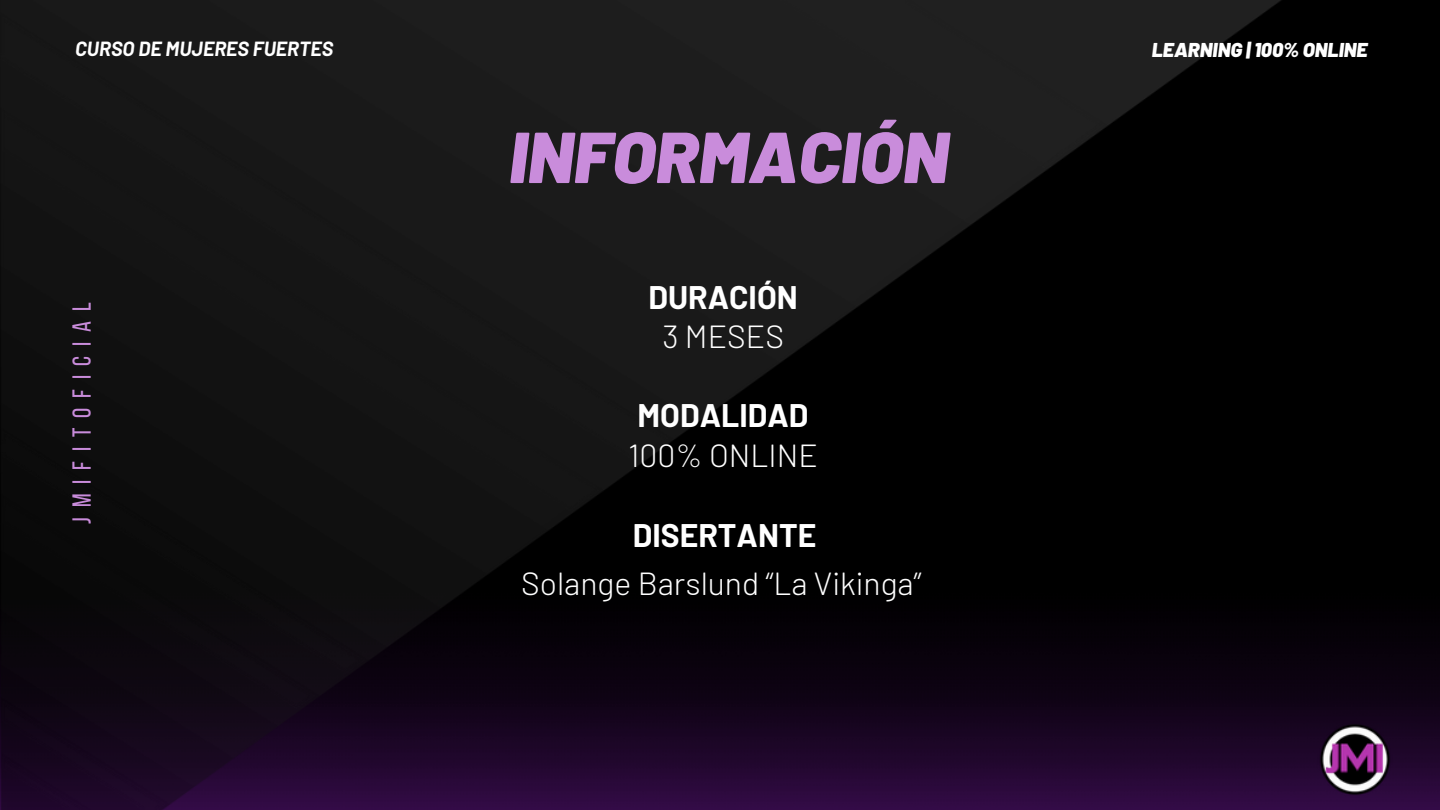
<style>
.page{position:relative;width:1440px;height:810px;background:#000}
.page>*{position:absolute;margin:0;border:0;box-sizing:border-box;transform-origin:0 0}
.t1{font:italic 900 72px "Barlow";color:#c98cdb}
.t2{font:300 32px/39.4px "Barlow";color:#fff}
.t3{font:700 32px/39.4px "Barlow";color:#fff;text-align:center}
.t4{font:26px "Bebas Neue";letter-spacing:.38em;color:#c98cdb}
.t5{font:italic 700 20px "Barlow";color:#fff}
.t6{font:italic 900 20px "Barlow";color:#fff}
.s1{font-weight:300}
.s2{font-weight:700}
</style>
<div class="page">
<img style="left:1282px;top:645px;width:158px;height:165px">
<img style="left:1315px;top:720px;width:80px;height:79px">
<img style="left:0;top:0;width:1282px;height:810px">
<p class="t5" style="left:75px;top:36px;width:260px">CURSO DE MUJERES FUERTES</p>
<p class="t6" style="left:1152px;top:37px;width:217px">LEARNING | 100% ONLINE</p>
<h4 class="t4" style="left:71px;top:524px;width:223px;rotate:-90deg">jmifitoficial</h4>
<h2 class="t1" style="left:509px;top:111px;width:441px">INFORMACIÓN</h2>
<h3 class="t3" style="left:648px;top:276px;width:151px">DURACIÓN<br><span class="s1">3 MESES</span></h3>
<h2 class="t2" style="left:628px;top:395px;width:191px"><span class="s2">MODALIDAD<br></span>100% ONLINE</h2>
<p class="t2" style="left:521px;top:510px;width:402px;line-height:47.8px;text-align:center"><span class="s2">DISERTANTE<br></span>Solange Barslund “La Vikinga”</p>
</div>
